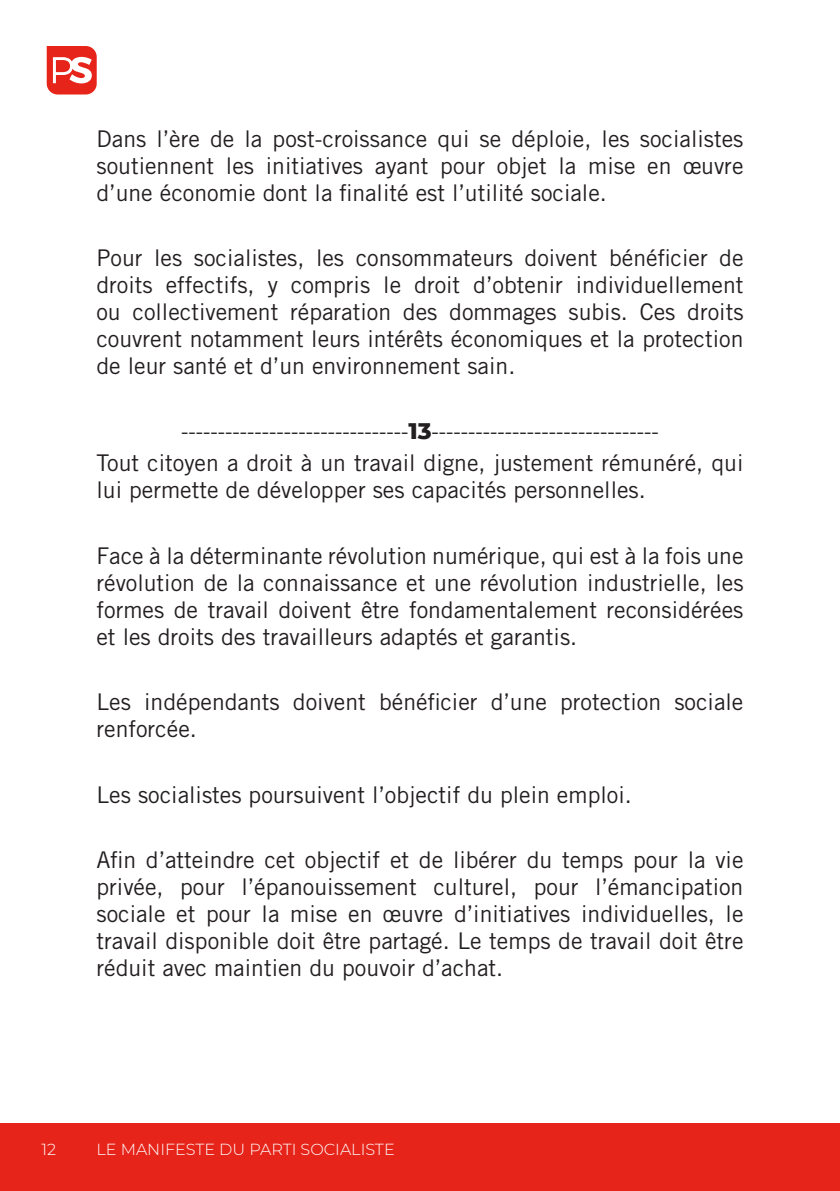
<style>
.page{position:relative;width:840px;height:1191px;background:#fff}
.page>*{position:absolute;margin:0;border:0;box-sizing:border-box;transform-origin:0 0}
.t1{font:23px/27px "Trade Gothic";color:#231f20;text-align:justify}
.t2{font:22px "Trade Gothic";color:#231f20}
.t3{font:300 16px "Montserrat";color:#fff}
.s1{font-family:"Montserrat";font-weight:800;font-size:23px}
</style>
<div class="page">
<div style="left:0;top:1123px;width:839px;height:68px;background:#e72419"></div>
<svg style="left:46px;top:46px;width:51px;height:49px"></svg>
<p class="t1" style="left:96px;top:125px;width:648px">Dans l’ère de la post-croissance qui se déploie, les socialistes soutiennent les initiatives ayant pour objet la mise en œuvre d’une économie dont la finalité est l’utilité sociale.</p>
<p class="t1" style="left:96px;top:244px;width:648px">Pour les socialistes, les consommateurs doivent bénéficier de droits effectifs, y compris le droit d’obtenir individuellement ou collectivement réparation des dommages subis. Ces droits couvrent notamment leurs intérêts économiques et la protection de leur santé et d’un environnement sain.</p>
<p class="t2" style="left:181px;top:417px;width:479px">-------------------------------<span class="s1">13</span>-------------------------------</p>
<p class="t1" style="left:96px;top:449px;width:648px">Tout citoyen a droit à un travail digne, justement rémunéré, qui lui permette de développer ses capacités personnelles.</p>
<p class="t1" style="left:96px;top:542px;width:648px">Face à la déterminante révolution numérique, qui est à la fois une révolution de la connaissance et une révolution industrielle, les formes de travail doivent être fondamentalement reconsidérées et les droits des travailleurs adaptés et garantis.</p>
<p class="t1" style="left:96px;top:688px;width:648px">Les indépendants doivent bénéficier d’une protection sociale renforcée.</p>
<p class="t1" style="left:96px;top:780px;width:536px">Les socialistes poursuivent l’objectif du plein emploi.</p>
<p class="t1" style="left:96px;top:846px;width:648px">Afin d’atteindre cet objectif et de libérer du temps pour la vie privée, pour l’épanouissement culturel, pour l’émancipation sociale et pour la mise en œuvre d’initiatives individuelles, le travail disponible doit être partagé. Le temps de travail doit être réduit avec maintien du pouvoir d’achat.</p>
<p class="t3" style="left:42px;top:1138px;width:16px">12</p>
<p class="t3" style="left:96px;top:1138px;width:299px">LE MANIFESTE DU PARTI SOCIALISTE</p>
</div>
